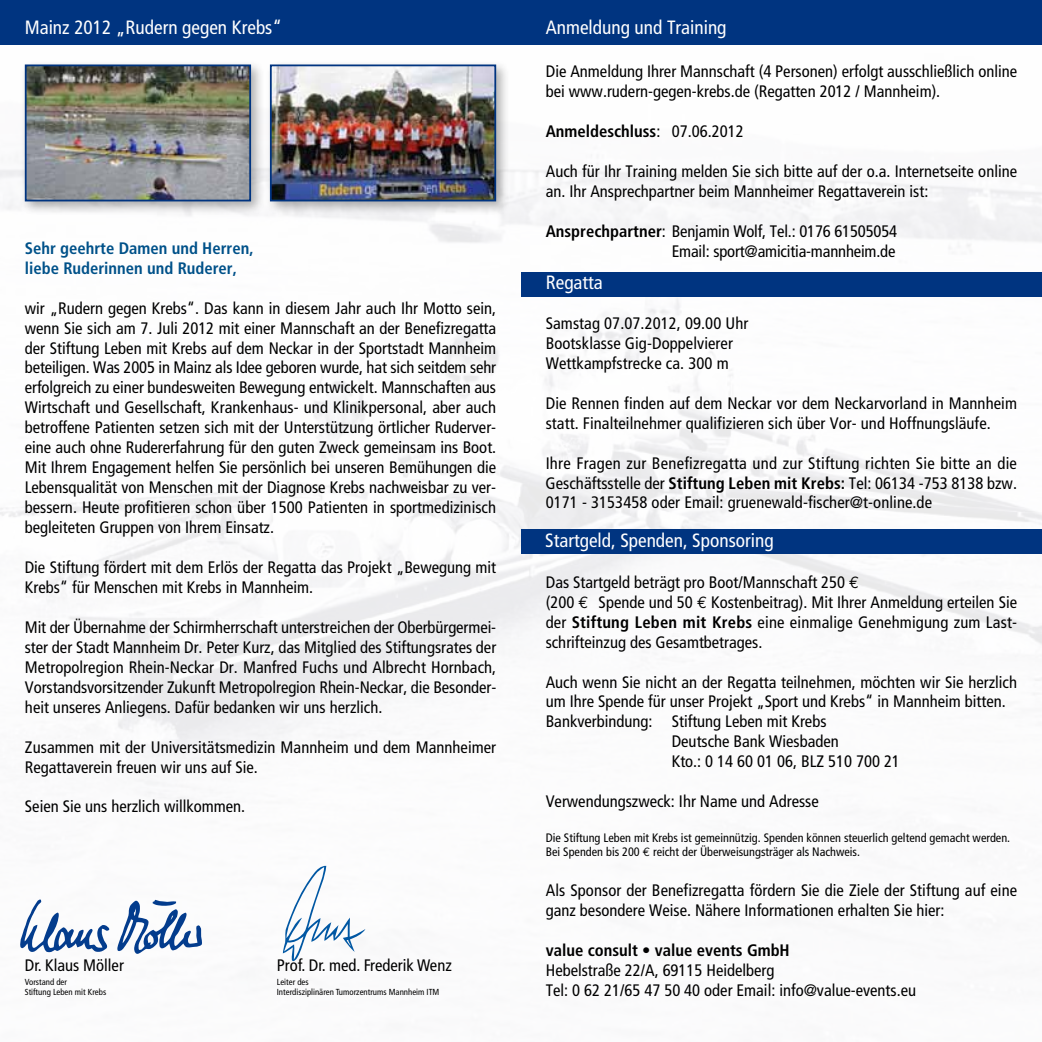
<style>
.page{position:relative;width:1042px;height:1042px;background:#fff}
.page>*{position:absolute;margin:0;border:0;box-sizing:border-box;transform-origin:0 0}
.t1{font:condensed 19.25px "Frutiger";color:#fff}
.t2{font:condensed 16.62px/19.9px "Frutiger";color:#000}
.t3{font:700 condensed 16.62px "Frutiger";color:#000}
.t4{font:700 condensed 16.62px/19.9px "Frutiger";color:#005189}
.t5{font:condensed 12.25px/14px "Frutiger";color:#000}
.t6{font:condensed 8.75px "Frutiger";color:#000}
.s1{font-weight:400}
.s2{font-weight:700}
.s3{font-family:"Euro Mono";font-stretch:normal}
</style>
<div class="page">
<img style="left:0;top:169px;width:1042px;height:793px">
<svg style="left:20px;top:899px;width:182px;height:55px"></svg>
<svg style="left:283px;top:866px;width:82px;height:95px"></svg>
<div style="left:0;top:0;width:1042px;height:45px;background:#003480"></div>
<div style="left:521px;top:272px;width:521px;height:24px;background:#003480"></div>
<div style="left:265px;top:60px;width:245px;height:156px;background:#000;opacity:.3"></div>
<img style="left:273px;top:67px;width:220px;height:131px">
<div style="left:270px;top:64px;width:226px;height:137px;border:2px solid #003480"></div>
<div style="left:20px;top:60px;width:245px;height:156px;background:#000;opacity:.3"></div>
<img style="left:28px;top:67px;width:220px;height:131px">
<div style="left:25px;top:64px;width:226px;height:137px;border:2px solid #003480"></div>
<div style="left:521px;top:529px;width:521px;height:25px;background:#003480"></div>
<p class="t1" style="left:25px;top:16px;width:259px">Mainz 2012 „Rudern gegen Krebs“</p>
<p class="t1" style="left:546px;top:16px;width:182px">Anmeldung und Training</p>
<p class="t2" style="left:546px;top:61px;width:473px">Die Anmeldung Ihrer Mannschaft (4 Personen) erfolgt ausschließlich online bei www.rudern-gegen-krebs.de (Regatten 2012 / Mannheim).</p>
<p class="t3" style="left:546px;top:121px;width:199px">Anmeldeschluss<span class="s1">: 07.06.2012</span></p>
<p class="t2" style="left:546px;top:161px;width:473px">Auch für Ihr Training melden Sie sich bitte auf der o.a. Internetseite online an. Ihr Ansprechpartner beim Mannheimer Regattaverein ist:</p>
<p class="t2" style="left:546px;top:221px;width:353px;text-align:right"><span class="s2">Ansprechpartner</span>: Benjamin Wolf, Tel.: 0176 61505054<br>Email: sport@amicitia-mannheim.de</p>
<p class="t4" style="left:25px;top:238px;width:230px">Sehr geehrte Damen und Herren, liebe Ruderinnen und Ruderer,</p>
<p class="t2" style="left:25px;top:298px;width:473px;text-align:justify">wir „Rudern gegen Krebs“. Das kann in diesem Jahr auch Ihr Motto sein, wenn Sie sich am 7. Juli 2012 mit einer Mannschaft an der Benefizregatta der Stiftung Leben mit Krebs auf dem Neckar in der Sportstadt Mannheim beteiligen. Was 2005 in Mainz als Idee geboren wurde, hat sich seitdem sehr erfolgreich zu einer bundesweiten Bewegung entwickelt. Mannschaften aus Wirtschaft und Gesellschaft, Krankenhaus- und Klinikpersonal, aber auch betroffene Patienten setzen sich mit der Unterstützung örtlicher Ruderver&shy;eine auch ohne Rudererfahrung für den guten Zweck gemeinsam ins Boot.<br>Mit Ihrem Engagement helfen Sie persönlich bei unseren Bemühungen die Lebensqualität von Menschen mit der Diagnose Krebs nachweisbar zu ver&shy;bessern. Heute profitieren schon über 1500 Patienten in sportmedizinisch begleiteten Gruppen von Ihrem Einsatz.</p>
<p class="t2" style="left:25px;top:557px;width:473px">Die Stiftung fördert mit dem Erlös der Regatta das Projekt „Bewegung mit<br>Krebs“ für Menschen mit Krebs in Mannheim.</p>
<p class="t2" style="left:25px;top:617px;width:473px;text-align:justify">Mit der Übernahme der Schirmherrschaft unterstreichen der Oberbürgermei&shy;ster der Stadt Mannheim Dr. Peter Kurz, das Mitglied des Stiftungsrates der Metropolregion Rhein-Neckar Dr. Manfred Fuchs und Albrecht Hornbach, Vorstandsvorsitzender Zukunft Metropolregion Rhein-Neckar, die Besonder&shy;heit unseres Anliegens. Dafür bedanken wir uns herzlich.</p>
<p class="t2" style="left:25px;top:737px;width:473px">Zusammen mit der Universitätsmedizin Mannheim und dem Mannheimer<br>Regattaverein freuen wir uns auf Sie.</p>
<p class="t2" style="left:25px;top:797px;width:222px">Seien Sie uns herzlich willkommen.</p>
<p class="t1" style="left:546px;top:271px;width:59px">Regatta</p>
<p class="t2" style="left:546px;top:313px;width:204px">Samstag 07.07.2012, 09.00 Uhr<br>Bootsklasse Gig-Doppelvierer<br>Wettkampfstrecke ca. 300 m</p>
<p class="t2" style="left:546px;top:393px;width:473px">Die Rennen finden auf dem Neckar vor dem Neckarvorland in Mannheim statt. Finalteilnehmer qualifizieren sich über Vor- und Hoffnungsläufe.</p>
<p class="t2" style="left:546px;top:453px;width:473px;text-align:justify">Ihre Fragen zur Benefizregatta und zur Stiftung richten Sie bitte an die Geschäftsstelle der <span class="s2">Stiftung Leben mit Krebs:</span> Tel: 06134 -753 8138 bzw.<br>0171 - 3153458 oder Email: gruenewald-fischer@t-online.de</p>
<p class="t1" style="left:545px;top:529px;width:230px">Startgeld, Spenden, Sponsoring</p>
<p class="t2" style="left:546px;top:572px;width:473px">Das Startgeld beträgt pro Boot/Mannschaft 250 <span class="s3">E<br></span>(200 <span class="s3">E</span> Spende und 50 <span class="s3">E</span> Kostenbeitrag). Mit Ihrer Anmeldung erteilen Sie der <span class="s2">Stiftung Leben mit Krebs</span> eine einmalige Genehmigung zum Last&shy;schrifteinzug des Gesamtbetrages.</p>
<p class="t2" style="left:546px;top:672px;width:473px">Auch wenn Sie nicht an der Regatta teilnehmen, möchten wir Sie herzlich</p>
<p class="t2" style="left:546px;top:692px;width:462px">um Ihre Spende für unser Projekt „Sport und Krebs“ in Mannheim bitten.</p>
<p class="t2" style="left:546px;top:712px;width:282px">Bankverbindung: Stiftung Leben mit Krebs</p>
<p class="t2" style="left:672px;top:732px;width:169px">Deutsche Bank Wiesbaden</p>
<p class="t2" style="left:672px;top:752px;width:230px">Kto.: 0 14 60 01 06, BLZ 510 700 21</p>
<p class="t2" style="left:546px;top:791px;width:274px">Verwendungszweck: Ihr Name und Adresse</p>
<p class="t5" style="left:546px;top:831px;width:466px">Die Stiftung Leben mit Krebs ist gemeinnützig. Spenden können steuerlich geltend gemacht werden.<br>Bei Spenden bis 200 <span class="s3">E</span> reicht der Überweisungsträger als Nachweis.</p>
<p class="t2" style="left:546px;top:880px;width:473px">Als Sponsor der Benefizregatta fördern Sie die Ziele der Stiftung auf eine ganz besondere Weise. Nähere Informationen erhalten Sie hier:</p>
<p class="t3" style="left:546px;top:940px;width:245px">value consult • value events GmbH</p>
<p class="t2" style="left:546px;top:960px;width:372px">Hebelstraße 22/A, 69115 Heidelberg<br>Tel: 0 62 21/65 47 50 40 oder Email: info@value-events.eu</p>
<p class="t2" style="left:25px;top:955px;width:101px">Dr. Klaus Möller</p>
<p class="t2" style="left:277px;top:955px;width:176px">Prof. Dr. med. Frederik Wenz</p>
<p class="t6" style="left:25px;top:976px;width:44px">Vorstand der</p>
<p class="t6" style="left:277px;top:976px;width:33px">Leiter des</p>
<p class="t6" style="left:25px;top:987px;width:83px">Stiftung Leben mit Krebs</p>
<p class="t6" style="left:277px;top:987px;width:164px">Interdisziplinären Tumorzentrums Mannheim ITM</p>
</div>
